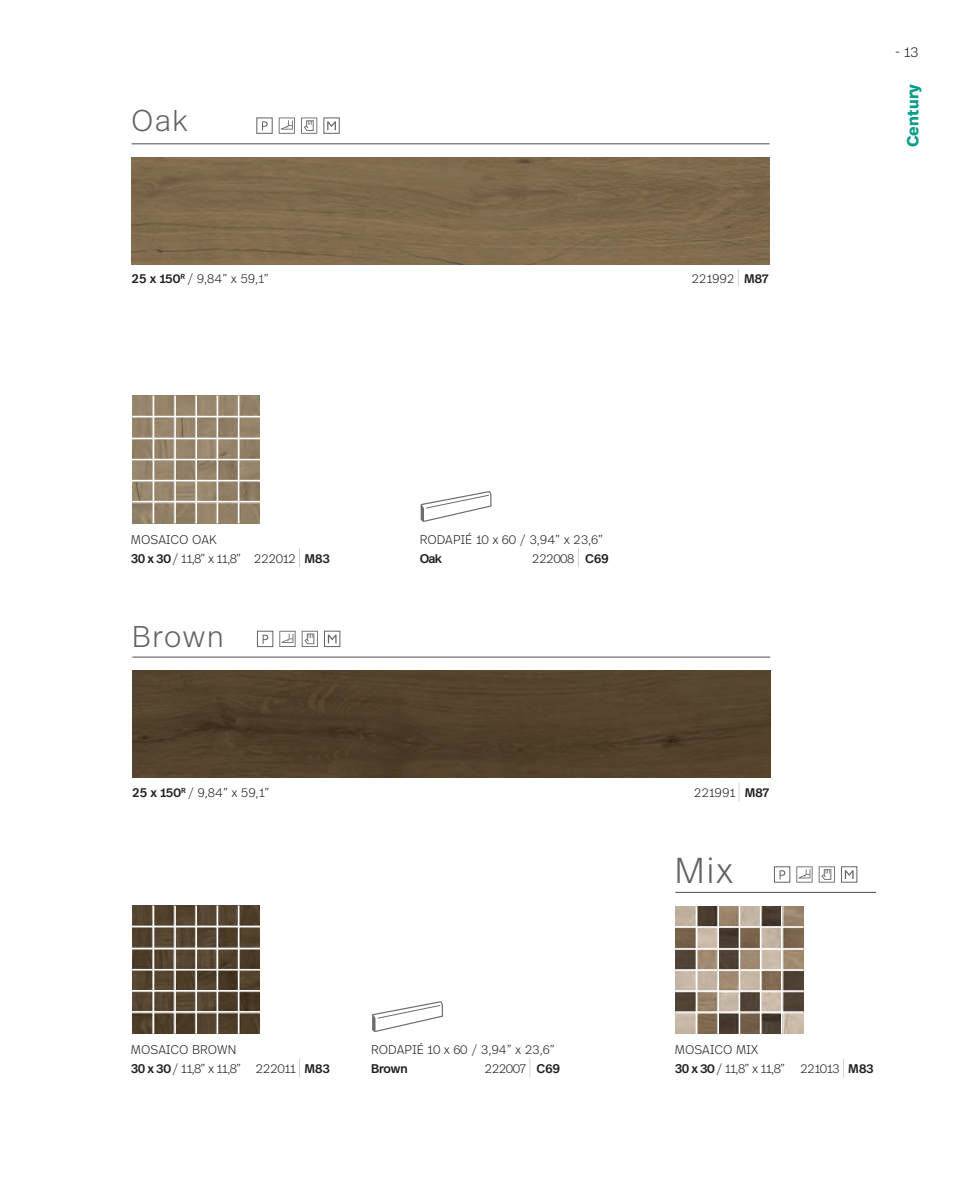
<style>
.page{position:relative;width:964px;height:1191px;background:#fff}
.page>*{position:absolute;margin:0;border:0;box-sizing:border-box;transform-origin:0 0}
.t1{font:300 36px "Real Head Pro";color:#636366}
.t2{font:300 30px "Real Head Pro";letter-spacing:.06em;color:#636366}
.t3{font:700 16px "Real Text Pro";letter-spacing:.01em;color:#039d89}
.t4{font:300 14px "Real Text Pro";color:#231f20}
.t5{font:300 12.6px/19px "Real Text Pro";letter-spacing:-.01em;color:#231f20}
.t6{font:500 12.6px "Real Head Pro";letter-spacing:-.005em;color:#231f20}
.t7{font:500 12.6px "Real Text Pro";color:#231f20}
.s1{font-weight:500}
</style>
<div class="page">
<img style="left:675px;top:906px;width:128px;height:127px">
<hr style="left:675px;top:926px;width:128px;height:1px;background:#fff">
<hr style="left:675px;top:948px;width:128px;height:1px;background:#fff">
<hr style="left:675px;top:969px;width:128px;height:1px;background:#fff">
<hr style="left:675px;top:990px;width:128px;height:1px;background:#fff">
<hr style="left:675px;top:1011px;width:128px;height:1px;background:#fff">
<hr style="left:781px;top:906px;width:1px;height:127px;background:#fff">
<hr style="left:760px;top:906px;width:1px;height:127px;background:#fff">
<hr style="left:739px;top:906px;width:1px;height:127px;background:#fff">
<hr style="left:717px;top:906px;width:2px;height:127px;background:#fff">
<hr style="left:696px;top:906px;width:1px;height:127px;background:#fff">
<svg style="left:843px;top:1058px;width:1px;height:19px"></svg>
<hr style="left:675px;top:892px;width:201px;height:1px;background:#4b4c4d">
<svg style="left:796px;top:866px;width:57px;height:16px"></svg>
<svg style="left:779px;top:870px;width:6px;height:9px"></svg>
<div style="left:774px;top:866px;width:16px;height:16px;border:1px solid #636366"></div>
<div style="left:841px;top:866px;width:16px;height:16px;border:1px solid #636366"></div>
<hr style="left:132px;top:143px;width:637px;height:1px;background:#4b4c4d">
<svg style="left:279px;top:117px;width:57px;height:17px"></svg>
<svg style="left:262px;top:121px;width:6px;height:10px"></svg>
<div style="left:256px;top:117px;width:17px;height:17px;border:1px solid #636366"></div>
<div style="left:323px;top:117px;width:17px;height:17px;border:1px solid #636366"></div>
<img style="left:132px;top:158px;width:637px;height:106px">
<svg style="left:738px;top:270px;width:1px;height:16px"></svg>
<img style="left:132px;top:396px;width:128px;height:127px">
<hr style="left:132px;top:438px;width:128px;height:1px;background:#fff">
<hr style="left:132px;top:459px;width:128px;height:1px;background:#fff">
<hr style="left:132px;top:480px;width:128px;height:1px;background:#fff">
<hr style="left:132px;top:501px;width:128px;height:1px;background:#fff">
<hr style="left:238px;top:396px;width:1px;height:127px;background:#fff">
<hr style="left:217px;top:396px;width:1px;height:127px;background:#fff">
<hr style="left:195px;top:396px;width:2px;height:127px;background:#fff">
<hr style="left:174px;top:396px;width:2px;height:127px;background:#fff">
<hr style="left:153px;top:396px;width:1px;height:127px;background:#fff">
<svg style="left:299px;top:548px;width:1px;height:19px"></svg>
<hr style="left:132px;top:657px;width:638px;height:1px;background:#4b4c4d">
<svg style="left:279px;top:631px;width:58px;height:16px"></svg>
<svg style="left:263px;top:634px;width:5px;height:10px"></svg>
<div style="left:257px;top:631px;width:16px;height:16px;border:1px solid #636366"></div>
<div style="left:324px;top:631px;width:16px;height:16px;border:1px solid #636366"></div>
<img style="left:132px;top:671px;width:638px;height:106px">
<svg style="left:739px;top:783px;width:1px;height:19px"></svg>
<img style="left:132px;top:906px;width:128px;height:127px">
<hr style="left:132px;top:926px;width:128px;height:1px;background:#fff">
<hr style="left:132px;top:948px;width:128px;height:1px;background:#fff">
<hr style="left:132px;top:969px;width:128px;height:1px;background:#fff">
<hr style="left:132px;top:990px;width:128px;height:1px;background:#fff">
<hr style="left:132px;top:1011px;width:128px;height:1px;background:#fff">
<hr style="left:238px;top:906px;width:1px;height:127px;background:#fff">
<hr style="left:217px;top:906px;width:1px;height:127px;background:#fff">
<hr style="left:195px;top:906px;width:2px;height:127px;background:#fff">
<hr style="left:174px;top:906px;width:2px;height:127px;background:#fff">
<hr style="left:153px;top:906px;width:1px;height:127px;background:#fff">
<svg style="left:299px;top:1058px;width:1px;height:19px"></svg>
<hr style="left:132px;top:416px;width:129px;height:1px;background:#fff">
<svg style="left:578px;top:548px;width:1px;height:19px"></svg>
<svg style="left:420px;top:491px;width:72px;height:31px"></svg>
<svg style="left:529px;top:1058px;width:1px;height:19px"></svg>
<svg style="left:372px;top:1001px;width:71px;height:31px"></svg>
<h2 class="t2" style="left:132px;top:98px;width:58px">Oak</h2>
<p class="t5" style="left:132px;top:268px;width:139px"><span class="s1">25 x 150</span><sup>R</sup> / 9,84” x 59,1”</p>
<p class="t5" style="left:691px;top:268px;width:79px">221992 <span class="s1">M87</span></p>
<p class="t4" style="left:895px;top:41px;width:25px">- 13</p>
<p class="t3" style="left:899px;top:147px;width:65px;rotate:-90deg">Century</p>
<p class="t5" style="left:131px;top:529px;width:201px">MOSAICO OAK<br><span class="s1">30 x 30</span>/ 11,8” x 11,8” 222012 <span class="s1">M83</span></p>
<h2 class="t2" style="left:132px;top:613px;width:93px">Brown</h2>
<p class="t5" style="left:420px;top:529px;width:185px">RODAPIÉ 10 x 60 / 3,94” x 23,6”</p>
<p class="t7" style="left:420px;top:548px;width:24px">Oak</p>
<p class="t5" style="left:532px;top:548px;width:78px">222008 <span class="s1">C69</span></p>
<p class="t5" style="left:132px;top:782px;width:139px"><span class="s1">25 x 150</span><sup>R</sup> / 9,84” x 59,1”</p>
<p class="t5" style="left:694px;top:782px;width:77px">221991 <span class="s1">M87</span></p>
<p class="t5" style="left:131px;top:1039px;width:201px">MOSAICO BROWN<br><span class="s1">30 x 30</span>/ 11,8” x 11,8” 222011 <span class="s1">M83</span></p>
<p class="t5" style="left:371px;top:1039px;width:185px">RODAPIÉ 10 x 60 / 3,94” x 23,6”</p>
<p class="t6" style="left:371px;top:1058px;width:38px">Brown</p>
<p class="t5" style="left:484px;top:1058px;width:77px">222007 <span class="s1">C69</span></p>
<h1 class="t1" style="left:675px;top:842px;width:60px">Mix</h1>
<p class="t5" style="left:675px;top:1039px;width:201px">MOSAICO MIX<br><span class="s1">30 x 30</span>/ 11,8” x 11,8” 221013 <span class="s1">M83</span></p>
</div>
